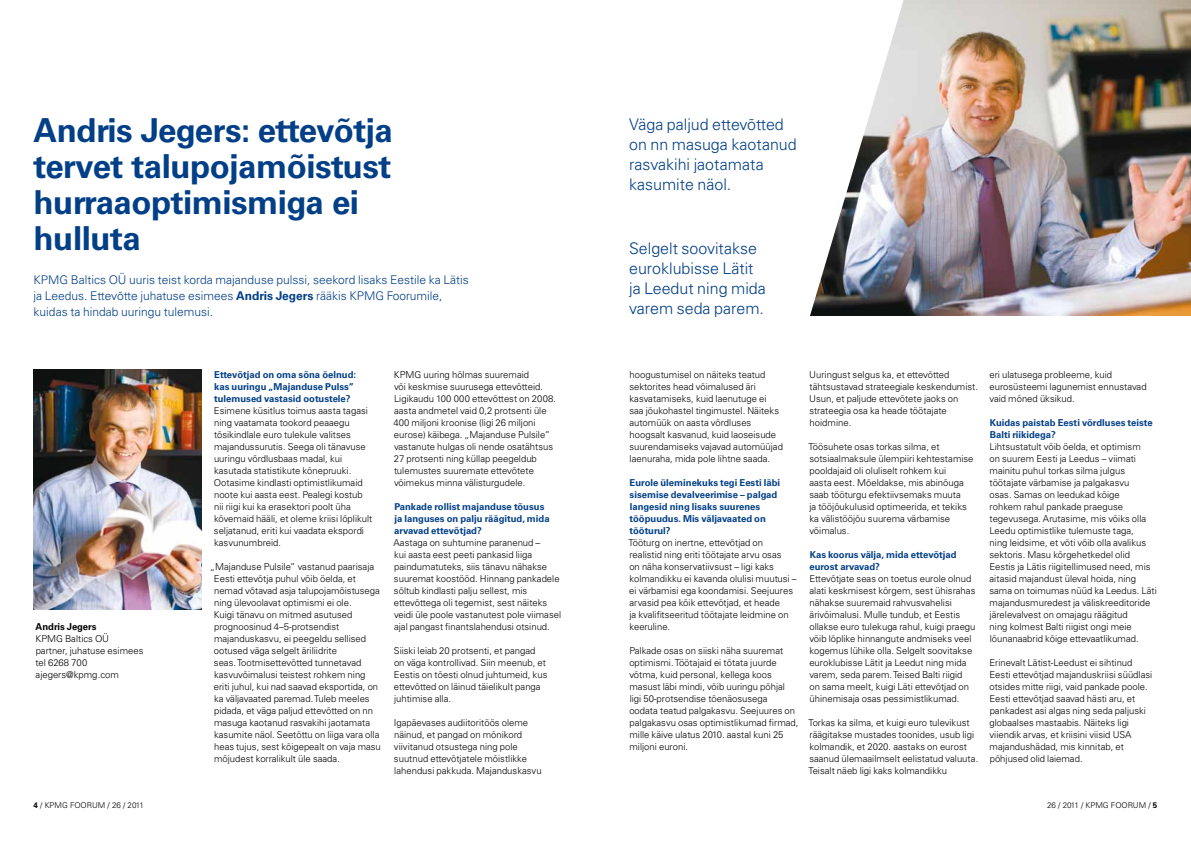
<style>
.page{position:relative;width:1191px;height:842px;background:#fff}
.page>*{position:absolute;margin:0;border:0;box-sizing:border-box;transform-origin:0 0}
.t1{font:700 33px/36px "Univers LT Std";letter-spacing:-.015em;color:#023f87}
.t2{font:300 16px/20px "Univers LT Std";color:#023f87}
.t3{font:300 12px/16px "Univers LT Std";color:#023f87}
.t4{font:300 9.5px/12px "Univers LT Std";color:#000}
.t5{font:700 9.5px/12px "Univers LT Std";color:#023f87}
.t6{font:700 9.5px "Univers LT Std";color:#000}
.t7{font:300 8px "Univers LT Std";color:#000}
.s1{font-weight:700}
</style>
<div class="page">
<img style="left:903px;top:0;width:288px;height:315px">
<img style="left:810px;top:3px;width:93px;height:313px">
<img style="left:34px;top:370px;width:168px;height:240px">
<h1 class="t1" style="left:34px;top:112px;width:361px">Andris Jegers: ettevõtja tervet talupojamõistust hurraaoptimismiga ei hulluta</h1>
<p class="t3" style="left:34px;top:271px;width:437px">KPMG Baltics OÜ uuris teist korda majanduse pulssi, seekord lisaks Eestile ka Lätis ja Leedus. Ettevõtte juhatuse esimees <span class="s1">Andris Jegers</span> rääkis KPMG Foorumile, kuidas ta hindab uuringu tulemusi.</p>
<p class="t6" style="left:36px;top:621px;width:63px">Andris Jegers</p>
<p class="t4" style="left:35px;top:632px;width:110px">KPMG Baltics OÜ<br>partner, juhatuse esimees tel 6268 700 ajegers@kpmg.com</p>
<p class="t5" style="left:214px;top:368px;width:143px">Ettevõtjad on oma sõna öelnud: kas uuringu „Majanduse Pulss” tulemused vastasid ootustele?</p>
<p class="t4" style="left:214px;top:404px;width:160px">Esimene küsitlus toimus aasta tagasi ning vaatamata tookord peaaegu tõsikindlale euro tulekule valitses majandussurutis. Seega oli tänavuse uuringu võrdlusbaas madal, kui kasutada statistikute kõnepruuki.<br>Ootasime kindlasti optimistlikumaid noote kui aasta eest. Pealegi kostub nii riigi kui ka erasektori poolt üha kõvemaid hääli, et oleme kriisi lõplikult seljatanud, eriti kui vaadata ekspordi kasvunumbreid.</p>
<p class="t4" style="left:214px;top:560px;width:168px;text-indent:-4px">„Majanduse Pulsile” vastanud paarisaja Eesti ettevõtja puhul võib öelda, et nemad võtavad asja talupojamõistusega ning ülevoolavat optimismi ei ole.<br>Kuigi tänavu on mitmed asutused prognoosinud 4–5-protsendist majanduskasvu, ei peegeldu sellised ootused väga selgelt äriliidrite<br>seas. Tootmisettevõtted tunnetavad kasvuvõimalusi teistest rohkem ning eriti juhul, kui nad saavad eksportida, on ka väljavaated paremad. Tuleb meeles pidada, et väga paljud ettevõtted on nn masuga kaotanud rasvakihi jaotamata kasumite näol. Seetõttu on liiga vara olla heas tujus, sest kõigepealt on vaja masu mõjudest korralikult üle saada.</p>
<p class="t4" style="left:393px;top:368px;width:164px">KPMG uuring hõlmas suuremaid<br>või keskmise suurusega ettevõtteid.<br>Ligikaudu 100 000 ettevõttest on 2008. aasta andmetel vaid 0,2 protsenti üle 400 miljoni kroonise (ligi 26 miljoni eurose) käibega. „Majanduse Pulsile” vastanute hulgas oli nende osatähtsus 27 protsenti ning küllap peegeldub tulemustes suuremate ettevõtete võimekus minna välisturgudele.</p>
<p class="t5" style="left:394px;top:500px;width:157px">Pankade rollist majanduse tõusus ja languses on palju räägitud, mida arvavad ettevõtjad?</p>
<p class="t4" style="left:393px;top:536px;width:169px">Aastaga on suhtumine paranenud –<br>kui aasta eest peeti pankasid liiga paindumatuteks, siis tänavu nähakse suuremat koostööd. Hinnang pankadele sõltub kindlasti palju sellest, mis ettevõttega oli tegemist, sest näiteks veidi üle poole vastanutest pole viimasel ajal pangast finantslahendusi otsinud.</p>
<p class="t4" style="left:394px;top:644px;width:155px">Siiski leiab 20 protsenti, et pangad on väga kontrollivad. Siin meenub, et Eestis on tõesti olnud juhtumeid, kus ettevõtted on läinud täielikult panga juhtimise alla.</p>
<p class="t4" style="left:394px;top:716px;width:149px">Igapäevases audiitoritöös oleme näinud, et pangad on mõnikord viivitanud otsustega ning pole suutnud ettevõtjatele mõistlikke lahendusi pakkuda. Majanduskasvu</p>
<h2 class="t2" style="left:629px;top:114px;width:169px">Väga paljud ettevõtted on nn masuga kaotanud rasvakihi jaotamata kasumite näol.</h2>
<h2 class="t2" style="left:629px;top:238px;width:138px">Selgelt soovitakse euroklubisse Lätit ja Leedut ning mida varem seda parem.</h2>
<p class="t4" style="left:629px;top:368px;width:155px">hoogustumisel on näiteks teatud sektorites head võimalused äri kasvatamiseks, kuid laenutuge ei saa jõukohastel tingimustel. Näiteks automüük on aasta võrdluses hoogsalt kasvanud, kuid laoseisude suurendamiseks vajavad automüüjad laenuraha, mida pole lihtne saada.</p>
<p class="t5" style="left:629px;top:476px;width:152px">Eurole üleminekuks tegi Eesti läbi sisemise devalveerimise – palgad langesid ning lisaks suurenes tööpuudus. Mis väljavaated on tööturul?</p>
<p class="t4" style="left:628px;top:536px;width:170px">Tööturg on inertne, ettevõtjad on realistid ning eriti töötajate arvu osas<br>on näha konservatiivsust – ligi kaks kolmandikku ei kavanda olulisi muutusi – ei värbamisi ega koondamisi. Seejuures arvasid pea kõik ettevõtjad, et heade<br>ja kvalifitseeritud töötajate leidmine on keeruline.</p>
<p class="t4" style="left:629px;top:644px;width:171px">Palkade osas on siiski näha suuremat optimismi. Töötajaid ei tõtata juurde võtma, kuid personal, kellega koos masust läbi mindi, võib uuringu põhjal ligi 50-protsendise tõenäosusega<br>oodata teatud palgakasvu. Seejuures on palgakasvu osas optimistlikumad firmad, mille käive ulatus 2010. aastal kuni 25 miljoni euroni.</p>
<p class="t4" style="left:809px;top:368px;width:170px">Uuringust selgus ka, et ettevõtted tähtsustavad strateegiale keskendumist.<br>Usun, et paljude ettevõtete jaoks on strateegia osa ka heade töötajate hoidmine.</p>
<p class="t4" style="left:808px;top:440px;width:167px">Töösuhete osas torkas silma, et sotsiaalmaksule ülempiiri kehtestamise pooldajaid oli oluliselt rohkem kui<br>aasta eest. Mõeldakse, mis abinõuga saab tööturgu efektiivsemaks muuta<br>ja tööjõukulusid optimeerida, et tekiks ka välistööjõu suurema värbamise võimalus.</p>
<p class="t5" style="left:809px;top:548px;width:149px">Kas koorus välja, mida ettevõtjad eurost arvavad?</p>
<p class="t4" style="left:809px;top:572px;width:168px">Ettevõtjate seas on toetus eurole olnud alati keskmisest kõrgem, sest ühisrahas nähakse suuremaid rahvusvahelisi ärivõimalusi. Mulle tundub, et Eestis ollakse euro tulekuga rahul, kuigi praegu võib lõplike hinnangute andmiseks veel kogemus lühike olla. Selgelt soovitakse euroklubisse Lätit ja Leedut ning mida varem, seda parem. Teised Balti riigid<br>on sama meelt, kuigi Läti ettevõtjad on ühinemisaja osas pessimistlikumad.</p>
<p class="t4" style="left:808px;top:716px;width:171px">Torkas ka silma, et kuigi euro tulevikust räägitakse mustades toonides, usub ligi kolmandik, et 2020. aastaks on eurost saanud ülemaailmselt eelistatud valuuta.<br>Teisalt näeb ligi kaks kolmandikku</p>
<p class="t4" style="left:989px;top:368px;width:159px">eri ulatusega probleeme, kuid eurosüsteemi lagunemist ennustavad vaid mõned üksikud.</p>
<p class="t5" style="left:989px;top:416px;width:164px">Kuidas paistab Eesti võrdluses teiste<br>Balti riikidega?</p>
<p class="t4" style="left:989px;top:440px;width:169px">Lihtsustatult võib öelda, et optimism<br>on suurem Eesti ja Leedus – viimati mainitu puhul torkas silma julgus töötajate värbamise ja palgakasvu<br>osas. Samas on leedukad kõige<br>rohkem rahul pankade praeguse tegevusega. Arutasime, mis võiks olla Leedu optimistlike tulemuste taga,<br>ning leidsime, et võti võib olla avalikus sektoris. Masu kõrgehetkedel olid Eestis ja Lätis riigitellimused need, mis aitasid majandust üleval hoida, ning sama on toimumas nüüd ka Leedus. Läti majandusmuredest ja väliskreeditoride järelevalvest on omajagu räägitud<br>ning kolmest Balti riigist ongi meie lõunanaabrid kõige ettevaatlikumad.</p>
<p class="t4" style="left:989px;top:656px;width:164px">Erinevalt Lätist-Leedust ei sihtinud Eesti ettevõtjad majanduskriisi süüdlasi otsides mitte riigi, vaid pankade poole.<br>Eesti ettevõtjad saavad hästi aru, et pankadest asi algas ning seda paljuski globaalses mastaabis. Näiteks ligi viiendik arvas, et kriisini viisid USA majandushädad, mis kinnitab, et põhjused olid laiemad.</p>
<p class="t7" style="left:34px;top:801px;width:112px"><span class="s1">4</span> / KPMG FOORUM / 26 / 2011</p>
<p class="t7" style="left:1047px;top:801px;width:112px">26 / 2011 / KPMG FOORUM / <span class="s1">5</span></p>
</div>
